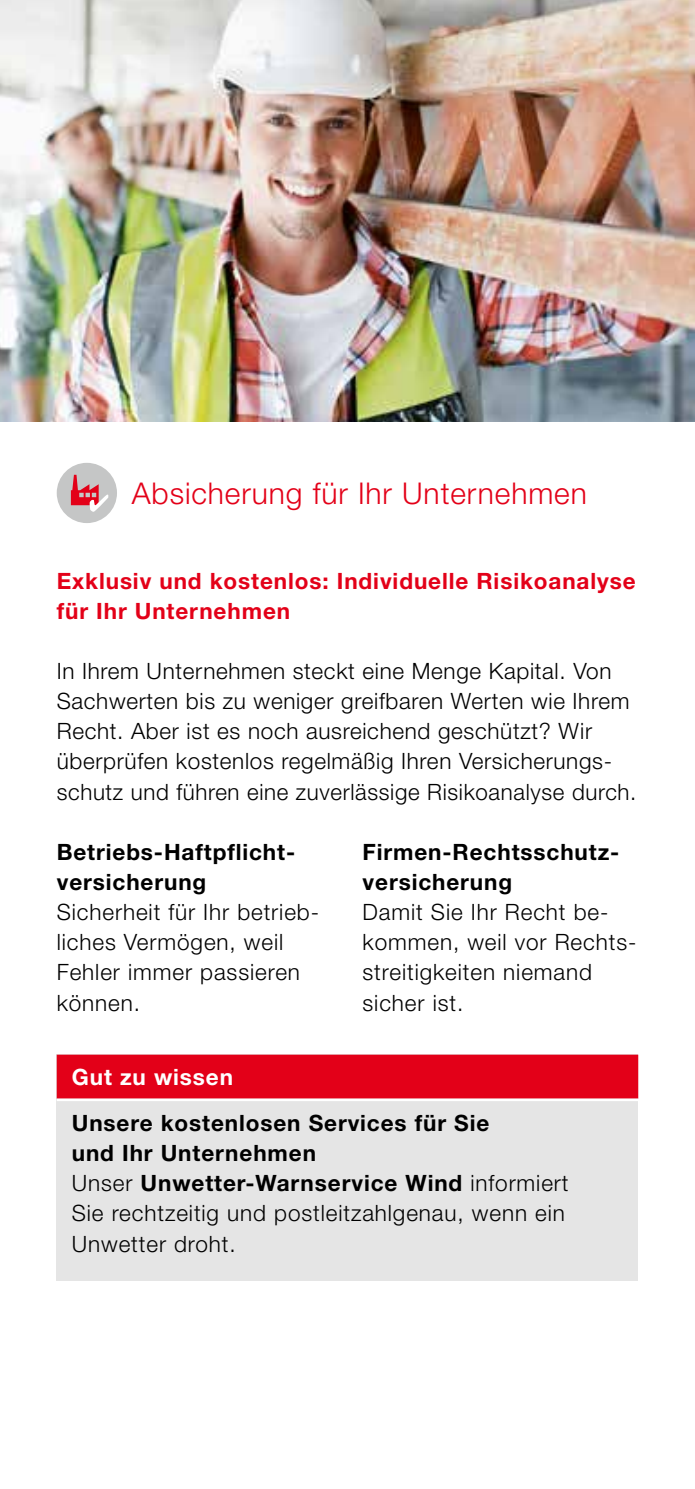
<style>
.page{position:relative;width:695px;height:1489px;background:#fff}
.page>*{position:absolute;margin:0;border:0;box-sizing:border-box;transform-origin:0 0}
.t1{font:300 30px "Helvetica Neue LT Pro";letter-spacing:.03em;color:#e30018}
.t2{font:300 22.5px/30.2px "Helvetica Neue LT Pro";letter-spacing:.03em;color:#000}
.t3{font:700 22.5px/30.2px "Helvetica Neue LT Pro";letter-spacing:.04em;color:#000}
.t4{font:700 22.5px/30.2px "Helvetica Neue LT Pro";letter-spacing:.04em;color:#e30018}
.t5{font:700 22.5px "Helvetica Neue LT Pro";letter-spacing:.04em;color:#fff}
.s1{font-weight:300}
</style>
<div class="page">
<img style="left:0;top:0;width:694px;height:422px">
<div style="left:57px;top:1054px;width:581px;height:226px;background:#e5e5e5"></div>
<div style="left:57px;top:1054px;width:581px;height:44px;background:#e30018"></div>
<hr style="left:57px;top:1098px;width:581px;height:3px;background:#fff">
<div style="left:57px;top:463px;width:60px;height:60px;background:#c5c6c6;border-radius:50%"></div>
<svg style="left:71px;top:475px;width:37px;height:37px"></svg>
<h1 class="t1" style="left:132px;top:474px;width:456px">Absicherung für Ihr Unternehmen</h1>
<p class="t4" style="left:57px;top:565px;width:580px">Exklusiv und kostenlos: Individuelle Risikoanalyse für Ihr Unternehmen</p>
<p class="t2" style="left:57px;top:655px;width:581px">In Ihrem Unternehmen steckt eine Menge Kapital. Von Sachwerten bis zu weniger greifbaren Werten wie Ihrem Recht. Aber ist es noch ausreichend geschützt? Wir überprüfen kostenlos regelmäßig Ihren Versicherungs&shy;schutz und führen eine zuverlässige Risikoanalyse durch.</p>
<p class="t3" style="left:57px;top:836px;width:237px">Betriebs-Haftpflicht&shy;versicherung</p>
<p class="t2" style="left:57px;top:896px;width:264px">Sicherheit für Ihr betrieb&shy;liches Vermögen, weil<br>Fehler immer passieren können.</p>
<p class="t3" style="left:362px;top:836px;width:258px">Firmen-Rechtsschutz&shy;versicherung</p>
<p class="t2" style="left:362px;top:896px;width:275px">Damit Sie Ihr Recht be&shy;kommen, weil vor Rechts&shy;streitigkeiten niemand sicher ist.</p>
<p class="t5" style="left:72px;top:1062px;width:163px">Gut zu wissen</p>
<p class="t3" style="left:72px;top:1107px;width:498px">Unsere kostenlosen Services für Sie<br>und Ihr Unternehmen<br><span class="s1">Unser</span> Unwetter-Warnservice Wind <span class="s1">informiert Sie rechtzeitig und postleitzahlgenau, wenn ein Unwetter droht.</span></p>
</div>
